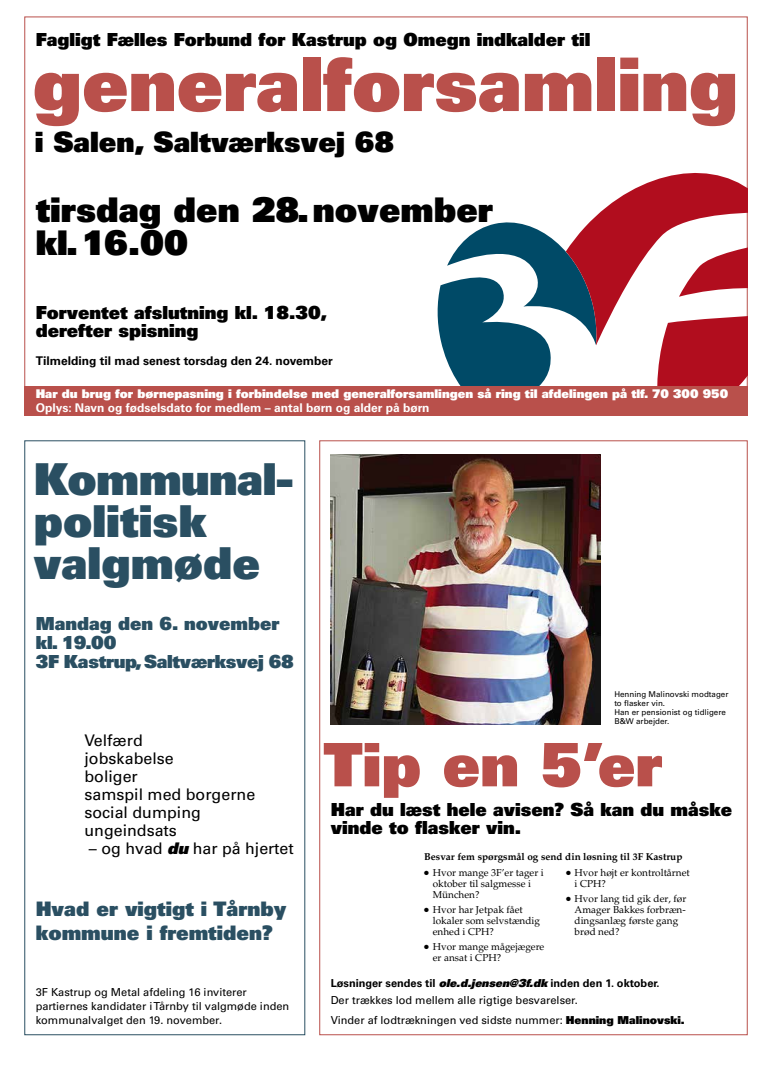
<style>
.page{position:relative;width:776px;height:1072px;background:#fff}
.page>*{position:absolute;margin:0;border:0;box-sizing:border-box;transform-origin:0 0}
.t1{font:900 74px "Univers";color:#b9504b}
.t2{font:900 60px "Univers";color:#b9504b}
.t3{font:900 44px/42px "Univers";color:#2a4f62}
.t4{font:900 34px/33px "Univers";color:#000}
.t5{font:900 28px "Univers";color:#000}
.t6{font:900 20px/24px "Univers";color:#2a4f62}
.t7{font:900 18px/18px "Univers";color:#000}
.t8{font:900 18px/19px "Univers";letter-spacing:-.015em;color:#2a4f62}
.t9{font:16px/18px "Univers";color:#000}
.t10{font:900 12px "Univers";color:#fff}
.t11{font:700 12px "Univers";color:#fff}
.t12{font:700 12px "Univers";color:#000}
.t13{font:11px/14px "Univers";color:#000}
.t14{font:10px/11px "Palatino";color:#000}
.t15{font:700 10px "Palatino";color:#000}
.t16{font:8px/9px "Univers";color:#000}
.s1{font-weight:900;font-style:italic}
.s2{font-weight:700}
.s3{font-weight:900}
</style>
<div class="page">
<div style="left:24px;top:440px;width:281px;height:595px;border:1px solid #2a4f62"></div>
<svg style="left:437px;top:222px;width:128px;height:164px"></svg>
<svg style="left:565px;top:173px;width:182px;height:213px"></svg>
<div style="left:24px;top:386px;width:723px;height:30px;background:#b9504b"></div>
<img style="left:331px;top:455px;width:269px;height:269px">
<h3 class="t7" style="left:36px;top:30px;width:556px">Fagligt Fælles Forbund for Kastrup og Omegn indkalder til</h3>
<h1 class="t1" style="left:33px;top:36px;width:707px">generalforsamling</h1>
<h3 class="t5" style="left:35px;top:124px;width:361px">i Salen, Saltværksvej 68</h3>
<h3 class="t4" style="left:36px;top:192px;width:459px">tirsdag den 28. november kl. 16.00</h3>
<h3 class="t7" style="left:36px;top:303px;width:293px">Forventet afslutning kl. 18.30, derefter spisning</h3>
<p class="t12" style="left:36px;top:353px;width:299px">Tilmelding til mad senest torsdag den 24. november</p>
<p class="t10" style="left:36px;top:386px;width:694px">Har du brug for børnepasning i forbindelse med generalforsamlingen så ring til afdelingen på tlf. 70 300 950</p>
<p class="t11" style="left:36px;top:401px;width:395px">Oplys: Navn og fødselsdato for medlem – antal børn og alder på børn</p>
<h3 class="t3" style="left:34px;top:457px;width:261px">Kommunal&shy;politisk valgmøde</h3>
<h3 class="t8" style="left:36px;top:613px;width:259px">Mandag den 6. november kl. 19.00<br>3F Kastrup, Saltværksvej 68</h3>
<h3 class="t9" style="left:84px;top:731px;width:172px">Velfærd<br>jobskabelse<br>boliger<br>samspil med borgerne social dumping ungeindsats</h3>
<h3 class="t9" style="left:89px;top:839px;width:206px">– og hvad <span class="s1">du</span> har på hjertet</h3>
<h3 class="t6" style="left:36px;top:896px;width:252px">Hvad er vigtigt i Tårnby kommune i fremtiden?</h3>
<p class="t13" style="left:36px;top:985px;width:255px">3F Kastrup og Metal afdeling 16 inviterer partiernes kandidater i Tårnby til valgmøde inden kommunalvalget den 19. november.</p>
<p class="t16" style="left:614px;top:690px;width:116px">Henning Malinovski modtager to flasker vin.<br>Han er pensionist og tidligere<br>B&amp;W arbejder.</p>
<h2 class="t2" style="left:323px;top:725px;width:340px">Tip en 5’er</h2>
<h3 class="t7" style="left:331px;top:800px;width:403px">Har du læst hele avisen? Så kan du måske vinde to flasker vin.</h3>
<p class="t15" style="left:424px;top:850px;width:260px">Besvar fem spørgsmål og send din løsning til 3F Kastrup</p>
<p class="t14" style="left:433px;top:867px;width:112px;text-indent:-9px">● Hvor mange 3F’er tager i oktober til salgmesse i<br>München?</p>
<p class="t14" style="left:433px;top:904px;width:109px;text-indent:-9px">● Hvor har Jetpak fået lokaler som selvstændig enhed i CPH?</p>
<p class="t14" style="left:433px;top:941px;width:113px;text-indent:-9px">● Hvor mange mågejægere er ansat i CPH?</p>
<p class="t14" style="left:574px;top:867px;width:117px;text-indent:-9px">● Hvor højt er kontroltårnet i CPH?</p>
<p class="t14" style="left:574px;top:893px;width:113px;text-indent:-9px">● Hvor lang tid gik der, før<br>Amager Bakkes forbræn&shy;dingsanlæg første gang brød ned?</p>
<p class="t13" style="left:331px;top:974px;width:330px;line-height:17px"><span class="s2">Løsninger sendes til</span> <span class="s1">ole.d.jensen@3f.dk</span> <span class="s2">inden den 1. oktober.<br></span>Der trækkes lod mellem alle rigtige besvarelser.</p>
<p class="t13" style="left:331px;top:1013px;width:355px">Vinder af lodtrækningen ved sidste nummer: <span class="s3">Henning Malinovski.</span></p>
</div>
